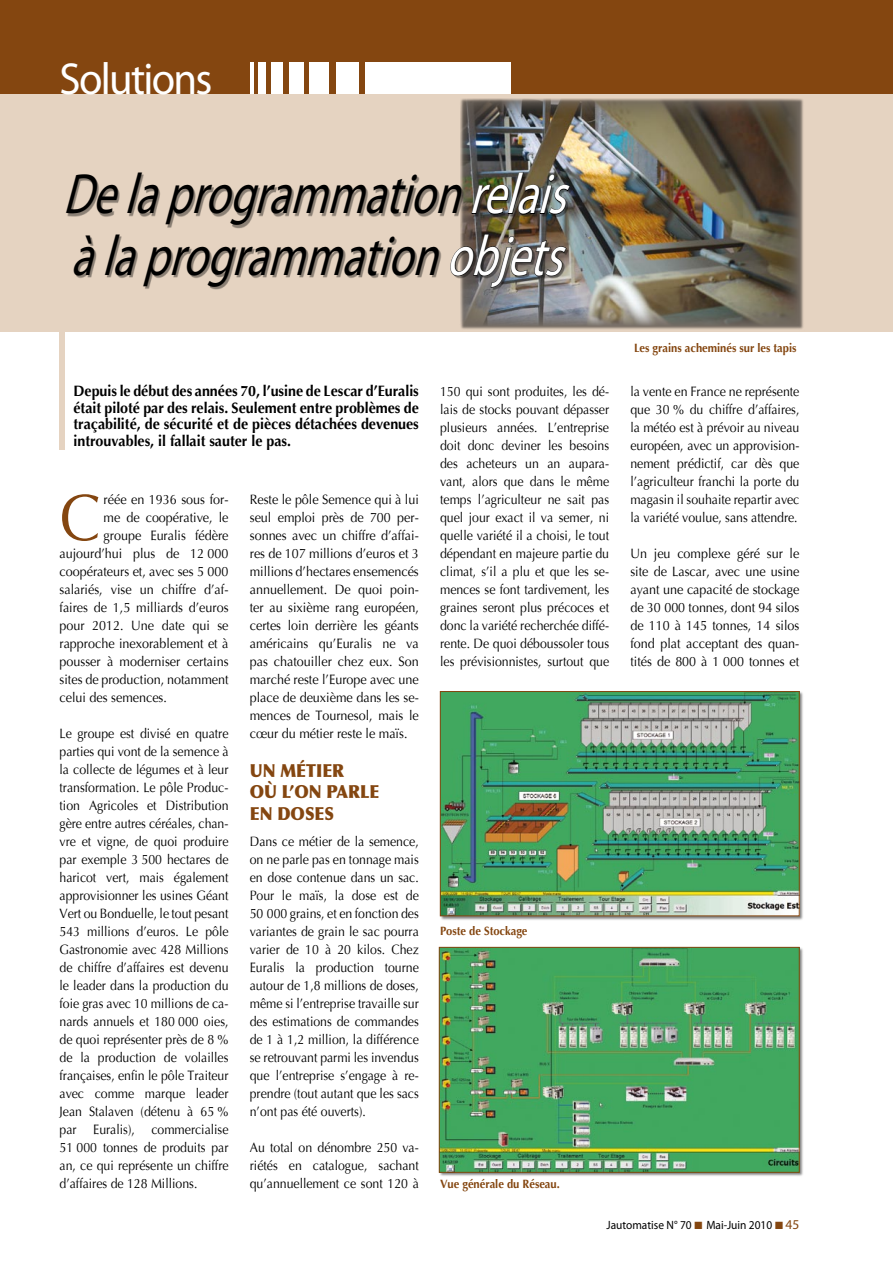
<style>
.page{position:relative;width:893px;height:1263px;background:#fff}
.page>*{position:absolute;margin:0;border:0;box-sizing:border-box;transform-origin:0 0}
.t1{font:66.15px "Optima";color:#844610;scale:.93 1}
.t2{font:italic 57px "Myriad Pro";color:#000;scale:.78 1}
.t3{font:45px "Myriad Pro";letter-spacing:-.04em;color:#fff;scale:.95 1}
.t4{font:900 18px/21.6px "Optima";color:#844610;scale:.9 1}
.t5{font:700 15px/16.5px "Optima";color:#000;text-align:justify;scale:.95 1}
.t6{font:13.5px/18px "Optima";color:#000;text-align:justify;scale:.91 1}
.t7{font:13.5px/18px "Optima";color:#000;text-align:justify;scale:.93 1}
.t8{font:700 12px "Optima";color:#844610;scale:.93 1}
.t9{font:12px "Myriad Pro";color:#000;scale:.95 1}
.s1{color:#fff}
.s2{color:#844610}
.s3{font-size:13.5px;color:#844610}
</style>
<div class="page">
<div style="left:0;top:94px;width:893px;height:238px;background:#e5d3c1"></div>
<div style="left:0;top:0;width:893px;height:94px;background:#844610"></div>
<div style="left:365px;top:62px;width:146px;height:32px;background:#fff"></div>
<div style="left:336px;top:62px;width:22px;height:32px;background:#fff"></div>
<div style="left:310px;top:62px;width:19px;height:32px;background:#fff"></div>
<div style="left:289px;top:62px;width:14px;height:32px;background:#fff"></div>
<div style="left:271px;top:62px;width:12px;height:32px;background:#fff"></div>
<div style="left:259px;top:62px;width:7px;height:32px;background:#fff"></div>
<hr style="left:250px;top:62px;width:3px;height:32px;background:#fff">
<div style="left:459px;top:98px;width:346px;height:233px;background:#000;opacity:.5"></div>
<img style="left:460px;top:99px;width:339px;height:226px">
<div style="left:52px;top:163px;width:841px;height:70px;background:#000;opacity:.4"></div>
<img style="left:471px;top:172px;width:101px;height:43px">
<div style="left:60px;top:332px;width:5px;height:118px;background:#e5d3c1"></div>
<div style="left:50px;top:224px;width:663px;height:71px;background:#000;opacity:.4"></div>
<img style="left:447px;top:234px;width:121px;height:54px">
<div style="left:439px;top:690px;width:366px;height:231px;background:#000;opacity:.5"></div>
<img style="left:442px;top:693px;width:355px;height:221px">
<div style="left:440px;top:691px;width:359px;height:225px;border:1px solid #844610"></div>
<div style="left:438px;top:946px;width:367px;height:232px;background:#000;opacity:.5"></div>
<img style="left:441px;top:949px;width:356px;height:221px">
<div style="left:439px;top:947px;width:360px;height:225px;border:1px solid #844610"></div>
<h3 class="t3" style="left:60px;top:51px;width:163px">Solutions</h3>
<h2 class="t2" style="left:63px;top:159px;width:669px">Delaprogrammation<span class="s1">relais</span></h2>
<h2 class="t2" style="left:71px;top:221px;width:654px">àlaprogrammation<span class="s1">objets</span></h2>
<p class="t8" style="left:634px;top:341px;width:176px">Les grains acheminés sur les tapis</p>
<p class="t5" style="left:73px;top:383px;width:365px">Depuis le début des années 70, l’usine de Lescar d’Euralis était piloté par des relais. Seulement entre problèmes de traçabilité, de sécurité et de pièces détachées devenues introuvables, il fallait sauter le pas.</p>
<h1 class="t1" style="left:60px;top:479px;width:46px">C</h1>
<p class="t7" style="left:104px;top:491px;width:136px">réée en 1936 sous for-</p>
<p class="t7" style="left:104px;top:509px;width:136px">me de coopérative, le</p>
<p class="t7" style="left:104px;top:527px;width:136px">groupe Euralis fédère</p>
<p class="t7" style="left:60px;top:545px;width:183px">aujourd’hui plus de 12 000</p>
<p class="t7" style="left:60px;top:563px;width:183px">coopérateurs et, avec ses 5 000</p>
<p class="t7" style="left:60px;top:581px;width:183px">salariés, vise un chiffre d’af-</p>
<p class="t7" style="left:60px;top:599px;width:183px">faires de 1,5 milliards d’euros</p>
<p class="t7" style="left:60px;top:617px;width:183px">pour 2012. Une date qui se</p>
<p class="t7" style="left:60px;top:635px;width:183px">rapproche inexorablement et à</p>
<p class="t7" style="left:60px;top:653px;width:183px">pousser à moderniser certains</p>
<p class="t7" style="left:60px;top:671px;width:183px">sites de production, notamment</p>
<p class="t7" style="left:60px;top:689px;width:117px">celui des semences.</p>
<p class="t6" style="left:60px;top:725px;width:187px">Le groupe est divisé en quatre parties qui vont de la semence à la collecte de légumes et à leur transformation. Le pôle Produc&shy;tion Agricoles et Distribution gère entre autres céréales, chan&shy;vre et vigne, de quoi produire par exemple 3 500 hectares de haricot vert, mais également approvisionner les usines Géant Vert ou Bonduelle, le tout pesant 543 millions d’euros. Le pôle Gastronomie avec 428 Millions de chiffre d’affaires est devenu le leader dans la production du foie gras avec 10 millions de ca&shy;nards annuels et 180 000 oies, de quoi représenter près de 8 % de la production de volailles françaises, enfin le pôle Traiteur avec comme marque leader Jean Stalaven (détenu à 65 % par Euralis), commercialise 51 000 tonnes de produits par an, ce qui représente un chiffre d’affaires de 128 Millions.</p>
<p class="t7" style="left:250px;top:491px;width:183px">Reste le pôle Semence qui à lui seul emploi près de 700 per&shy;sonnes avec un chiffre d’affai&shy;res de 107 millions d’euros et 3 millions d’hectares ensemencés annuellement. De quoi poin&shy;ter au sixième rang européen, certes loin derrière les géants américains qu’Euralis ne va pas chatouiller chez eux. Son marché reste l’Europe avec une place de deuxième dans les se&shy;mences de Tournesol, mais le cœur du métier reste le maïs.</p>
<h3 class="t4" style="left:250px;top:760px;width:146px">UN MÉTIER<br>OÙ L’ON PARLE<br>EN DOSES</h3>
<p class="t6" style="left:250px;top:833px;width:187px">Dans ce métier de la semence, on ne parle pas en tonnage mais en dose contenue dans un sac.<br>Pour le maïs, la dose est de 50 000 grains, et en fonction des variantes de grain le sac pourra varier de 10 à 20 kilos. Chez Euralis la production tourne autour de 1,8 millions de doses, même si l’entreprise travaille sur des estimations de commandes de 1 à 1,2 million, la différence se retrouvant parmi les invendus que l’entreprise s’engage à re&shy;prendre (tout autant que les sacs n’ont pas été ouverts).</p>
<p class="t6" style="left:250px;top:1139px;width:187px">Au total on dénombre 250 va&shy;riétés en catalogue, sachant qu’annuellement ce sont 120 à</p>
<p class="t6" style="left:440px;top:383px;width:187px">150 qui sont produites, les dé&shy;lais de stocks pouvant dépasser plusieurs années. L’entreprise doit donc deviner les besoins des acheteurs un an aupara&shy;vant, alors que dans le même temps l’agriculteur ne sait pas quel jour exact il va semer, ni quelle variété il a choisi, le tout dépendant en majeure partie du climat, s’il a plu et que les se&shy;mences se font tardivement, les graines seront plus précoces et donc la variété recherchée diffé&shy;rente. De quoi déboussoler tous les prévisionnistes, surtout que</p>
<p class="t6" style="left:630px;top:383px;width:187px">la vente en France ne représente que 30 % du chiffre d’affaires, la météo est à prévoir au niveau européen, avec un approvision&shy;nement prédictif, car dès que l’agriculteur franchi la porte du magasin il souhaite repartir avec la variété voulue, sans attendre.</p>
<p class="t7" style="left:630px;top:545px;width:183px">Un jeu complexe géré sur le site de Lascar, avec une usine ayant une capacité de stockage de 30 000 tonnes, dont 94 silos de 110 à 145 tonnes, 14 silos fond plat acceptant des quan&shy;tités de 800 à 1 000 tonnes et</p>
<p class="t8" style="left:440px;top:924px;width:96px">Poste de Stockage</p>
<p class="t8" style="left:440px;top:1177px;width:130px">Vue générale du Réseau.</p>
<p class="t9" style="left:606px;top:1217px;width:205px">Jautomatise N° 70 <span class="s2">■</span> Mai-Juin 2010 <span class="s2">■</span> <span class="s3">45</span></p>
</div>
